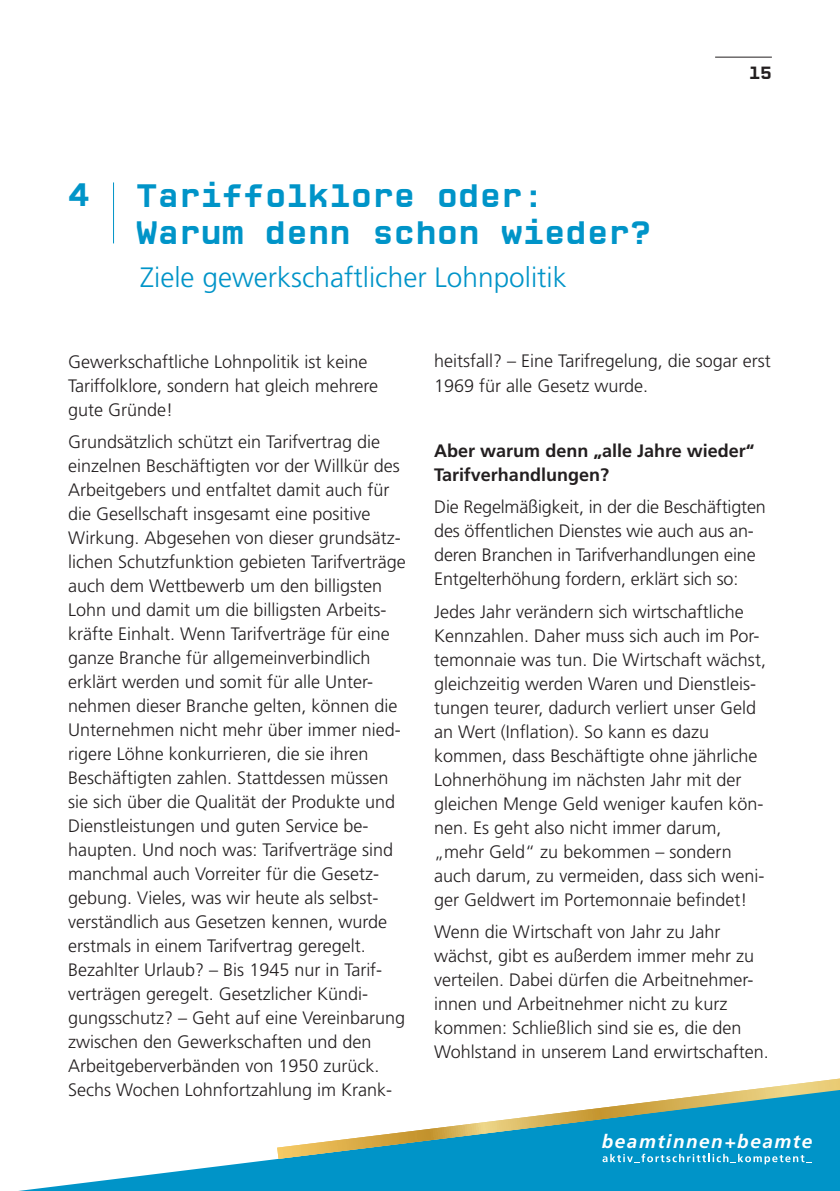
<style>
.page{position:relative;width:840px;height:1191px;background:#fff}
.page>*{position:absolute;margin:0;border:0;box-sizing:border-box;transform-origin:0 0}
.t1{font:33px/37px "CP Mono verdi Bold 2";color:#0094c8}
.t2{font:300 28px "Frutiger LT Pro";color:#0094c8}
.t3{font:italic 700 19px "Frutiger LT Pro";letter-spacing:.08em;color:#fff}
.t4{font:300 18px/24px "Frutiger LT Pro";color:#231f20}
.t5{font:700 18px/24px "Frutiger LT Pro";color:#231f20}
.t6{font:18px "CP Mono verdi Bold 2";color:#231f20}
</style>
<div class="page">
<hr style="left:714px;top:57px;width:57px;height:1px;background:#231f20">
<svg style="left:18px;top:1158px;width:381px;height:33px;fill:#0094c8"></svg>
<div style="left:399px;top:1158px;width:440px;height:33px;background:#0094c8"></div>
<hr style="left:113px;top:182px;width:1px;height:61px;background:#0094c8">
<svg style="left:277px;top:1078px;width:562px;height:80px"></svg>
<h1 class="t1" style="left:68px;top:176px;width:23px">4</h1>
<h1 class="t1" style="left:136px;top:177px;width:516px">Tariffolklore oder:<br>Warum denn schon wieder?</h1>
<h2 class="t2" style="left:140px;top:261px;width:428px">Ziele gewerkschaftlicher Lohnpolitik</h2>
<p class="t6" style="left:748px;top:62px;width:25px">15</p>
<p class="t4" style="left:68px;top:349px;width:311px">Gewerkschaftliche Lohnpolitik ist keine<br>Tariffolklore, sondern hat gleich mehrere gute Gründe!</p>
<p class="t4" style="left:68px;top:430px;width:339px">Grundsätzlich schützt ein Tarifvertrag die einzelnen Beschäftigten vor der Willkür des Arbeitgebers und entfaltet damit auch für die Gesellschaft insgesamt eine positive Wirkung. Abgesehen von dieser grundsätz&shy;lichen Schutzfunktion gebieten Tarifverträge auch dem Wettbewerb um den billigsten Lohn und damit um die billigsten Arbeits&shy;kräfte Einhalt. Wenn Tarifverträge für eine ganze Branche für allgemeinverbindlich erklärt werden und somit für alle Unter&shy;nehmen dieser Branche gelten, können die Unternehmen nicht mehr über immer nied&shy;rigere Löhne konkurrieren, die sie ihren Beschäftigten zahlen. Stattdessen müssen sie sich über die Qualität der Produkte und Dienstleistungen und guten Service be&shy;haupten. Und noch was: Tarifverträge sind manchmal auch Vorreiter für die Gesetz&shy;gebung. Vieles, was wir heute als selbst&shy;verständlich aus Gesetzen kennen, wurde erstmals in einem Tarifvertrag geregelt.<br>Bezahlter Urlaub? – Bis 1945 nur in Tarif&shy;verträgen geregelt. Gesetzlicher Kündi&shy;gungsschutz? – Geht auf eine Vereinbarung zwischen den Gewerkschaften und den Arbeitgeberverbänden von 1950 zurück.<br>Sechs Wochen Lohnfortzahlung im Krank-</p>
<p class="t4" style="left:434px;top:349px;width:338px">heitsfall? – Eine Tarifregelung, die sogar erst<br>1969 für alle Gesetz wurde.</p>
<p class="t5" style="left:434px;top:438px;width:322px">Aber warum denn „alle Jahre wieder“<br>Tarifverhandlungen?</p>
<p class="t4" style="left:434px;top:495px;width:333px">Die Regelmäßigkeit, in der die Beschäftigten des öffentlichen Dienstes wie auch aus an&shy;deren Branchen in Tarifverhandlungen eine Entgelterhöhung fordern, erklärt sich so:</p>
<p class="t4" style="left:434px;top:599px;width:333px">Jedes Jahr verändern sich wirtschaftliche Kennzahlen. Daher muss sich auch im Por&shy;temonnaie was tun. Die Wirtschaft wächst, gleichzeitig werden Waren und Dienstleis&shy;tungen teurer, dadurch verliert unser Geld an Wert (Inflation). So kann es dazu kommen, dass Beschäftigte ohne jährliche Lohnerhöhung im nächsten Jahr mit der gleichen Menge Geld weniger kaufen kön&shy;nen. Es geht also nicht immer darum, „mehr Geld“ zu bekommen – sondern auch darum, zu vermeiden, dass sich weni&shy;ger Geldwert im Portemonnaie befindet!</p>
<p class="t4" style="left:434px;top:920px;width:336px">Wenn die Wirtschaft von Jahr zu Jahr wächst, gibt es außerdem immer mehr zu verteilen. Dabei dürfen die Arbeitnehmer&shy;innen und Arbeitnehmer nicht zu kurz kommen: Schließlich sind sie es, die den Wohlstand in unserem Land erwirtschaften.</p>
<p class="t3" style="left:601px;top:1130px;width:212px">beamtinnen+beamte</p>
</div>
